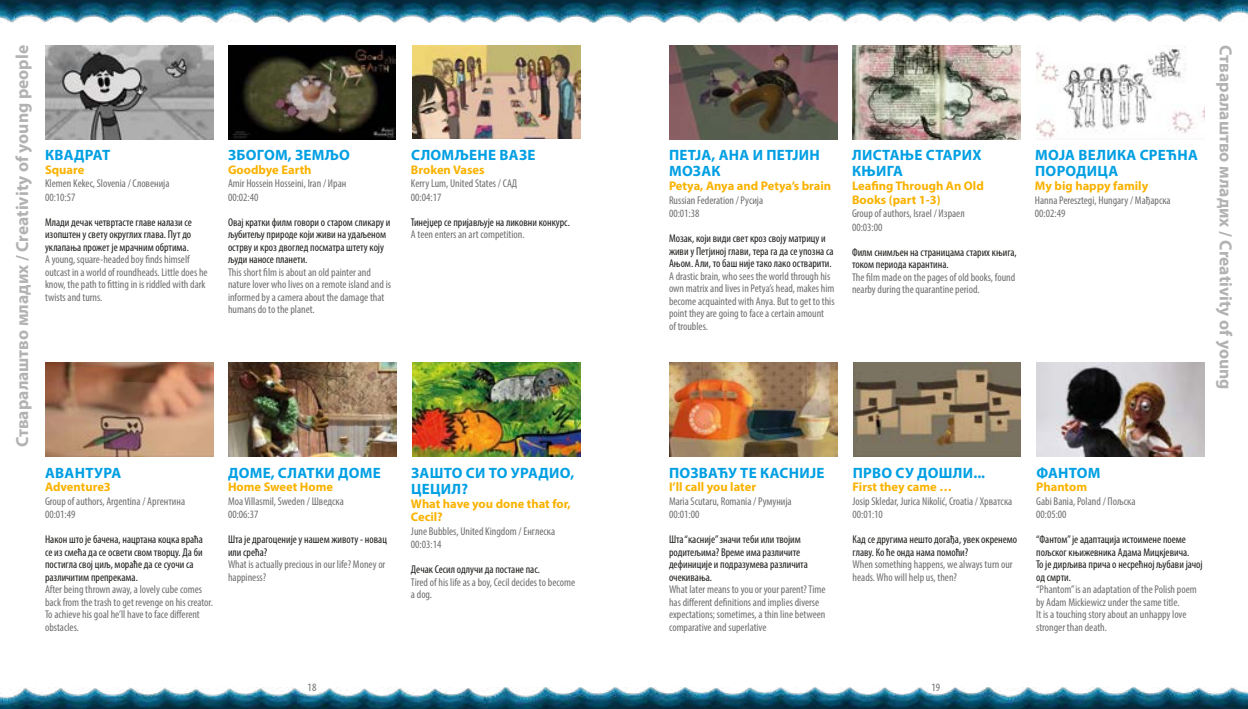
<style>
.page{position:relative;width:1248px;height:709px;background:#fff}
.page>*{position:absolute;margin:0;border:0;box-sizing:border-box;transform-origin:0 0}
.t1{font:700 17.5px "Myriad Pro";color:#b3b2b2}
.t2{font:700 15px/16.2px "Myriad Pro";letter-spacing:.02em;color:#009fe3}
.t3{font:700 12.5px/13.8px "Myriad Pro";color:#fab200}
.t4{font:condensed 11.25px/12.5px "Myriad Pro";color:#706f6f}
.t5{font:condensed 11.25px/12.5px "Myriad Pro";color:#1d1d1b}
</style>
<div class="page">
<img style="left:0;top:0;width:1247px;height:22px">
<img style="left:0;top:687px;width:1247px;height:22px">
<img style="left:413px;top:362px;width:167px;height:94px">
<img style="left:1036px;top:362px;width:168px;height:94px">
<img style="left:45px;top:45px;width:168px;height:94px">
<img style="left:669px;top:45px;width:167px;height:94px">
<img style="left:228px;top:45px;width:168px;height:94px">
<img style="left:852px;top:45px;width:167px;height:94px">
<img style="left:1036px;top:47px;width:168px;height:92px">
<img style="left:228px;top:362px;width:168px;height:94px">
<img style="left:853px;top:362px;width:166px;height:94px">
<img style="left:45px;top:362px;width:168px;height:94px">
<img style="left:669px;top:362px;width:167px;height:94px">
<img style="left:413px;top:45px;width:167px;height:94px">
<h1 class="t1" style="left:11px;top:447px;width:404px;rotate:-90deg">Стваралаштво младих / Creativity of young people</h1>
<h1 class="t1" style="left:1237px;top:45px;width:346px;rotate:90deg">Стваралаштво младих / Creativity of young</h1>
<h2 class="t2" style="left:669px;top:464px;width:157px">ПОЗВАЋУ ТЕ КАСНИЈЕ</h2>
<p class="t3" style="left:669px;top:480px;width:89px">I’ll call you later</p>
<p class="t4" style="left:669px;top:494px;width:124px;line-height:13.5px">Maria Scutaru, Romania / Румунија<br>00:01:00</p>
<p class="t5" style="left:669px;top:533px;width:140px">Шта “касније” значи теби или твојим родитељима? Време има различите дефиниције и подразумева различита очекивања.</p>
<p class="t4" style="left:669px;top:583px;width:158px">What later means to you or your parent? Time has different definitions and implies diverse expectations; sometimes, a thin line between comparative and superlative</p>
<h2 class="t2" style="left:228px;top:146px;width:123px">ЗБОГОМ, ЗЕМЉО</h2>
<p class="t3" style="left:228px;top:162px;width:85px">Goodbye Earth</p>
<p class="t4" style="left:228px;top:177px;width:120px;line-height:13.5px">Amir Hossein Hosseini, Iran / Иран<br>00:02:40</p>
<p class="t5" style="left:228px;top:216px;width:164px">Овај кратки филм говори о старом сликару и љубитељу природе који живи на удаљеном острву и кроз двоглед посматра штету коју људи наносе планети.</p>
<p class="t4" style="left:228px;top:266px;width:164px">This short film is about an old painter and nature lover who lives on a remote island and is informed by a camera about the damage that humans do to the planet.</p>
<h2 class="t2" style="left:411px;top:146px;width:126px">СЛОМЉЕНЕ ВАЗЕ</h2>
<p class="t3" style="left:411px;top:162px;width:75px">Broken Vases</p>
<p class="t4" style="left:411px;top:177px;width:108px;line-height:13.5px">Kerry Lum, United States / САД<br>00:04:17</p>
<p class="t5" style="left:411px;top:216px;width:160px">Тинејџер се пријављује на ликовни конкурс.</p>
<p class="t4" style="left:411px;top:228px;width:115px">A teen enters an art competition.</p>
<h2 class="t2" style="left:852px;top:146px;width:131px">ЛИСТАЊЕ СТАРИХ<br>КЊИГА</h2>
<p class="t3" style="left:851px;top:179px;width:133px">Leafing Through An Old<br>Books (part 1-3)</p>
<p class="t4" style="left:851px;top:207px;width:114px;line-height:13.5px">Group of authors, Israel / Израел<br>00:03:00</p>
<p class="t5" style="left:851px;top:246px;width:166px">Филм снимљен на страницама старих књига, током периода карантина.</p>
<p class="t4" style="left:851px;top:271px;width:165px">The film made on the pages of old books, found nearby during the quarantine period.</p>
<h2 class="t2" style="left:1035px;top:146px;width:164px">МОЈА ВЕЛИКА СРЕЋНА<br>ПОРОДИЦА</h2>
<p class="t3" style="left:1034px;top:179px;width:115px">My big happy family</p>
<p class="t4" style="left:1034px;top:193px;width:137px;line-height:13.5px">Hanna Peresztegi, Hungary / Мађарска<br>00:02:49</p>
<h2 class="t2" style="left:45px;top:146px;width:67px">КВАДРАТ</h2>
<p class="t3" style="left:45px;top:162px;width:41px">Square</p>
<p class="t4" style="left:45px;top:177px;width:126px;line-height:13.5px">Klemen Kekec, Slovenia / Словенија<br>00:10:57</p>
<p class="t5" style="left:45px;top:216px;width:148px;text-align:justify">Млади дечак четвртасте главе налази се изопштен у свету округлих глава. Пут до уклапања прожет је мрачним обртима.</p>
<p class="t4" style="left:45px;top:253px;width:164px">A young, square-headed boy finds himself outcast in a world of roundheads. Little does he know, the path to fitting in is riddled with dark twists and turns.</p>
<h2 class="t2" style="left:669px;top:146px;width:152px">ПЕТЈА, АНА И ПЕТЈИН<br>МОЗАК</h2>
<p class="t3" style="left:669px;top:179px;width:164px">Petya, Anya and Petya’s brain</p>
<p class="t4" style="left:669px;top:193px;width:96px;line-height:13.5px">Russian Federation / Русија<br>00:01:38</p>
<p class="t5" style="left:669px;top:232px;width:166px">Мозак, који види свет кроз своју матрицу и живи у Петјиној глави, тера га да се упозна са<br>Ањом. Али, то баш није тако лако остварити.</p>
<p class="t4" style="left:669px;top:269px;width:167px">A drastic brain, who sees the world through his own matrix and lives in Petya’s head, makes him become acquainted with Anya. But to get to this point they are going to face a certain amount<br>of troubles.</p>
<h2 class="t2" style="left:1036px;top:464px;width:66px">ФАНТОМ</h2>
<p class="t3" style="left:1036px;top:480px;width:52px">Phantom</p>
<p class="t4" style="left:1036px;top:494px;width:101px;line-height:13.5px">Gabi Bania, Poland / Пољска<br>00:05:00</p>
<p class="t5" style="left:1036px;top:533px;width:168px">“Фантом” је адаптација истоимене поеме пољског књижевника Адама Мицкјевича.<br>То је дирљива прича о несрећној љубави јачој од смрти.</p>
<p class="t4" style="left:1036px;top:583px;width:162px">“Phantom” is an adaptation of the Polish poem by Adam Mickiewicz under the same title.<br>It is a touching story about an unhappy love stronger than death.</p>
<h2 class="t2" style="left:228px;top:464px;width:154px">ДОМЕ, СЛАТКИ ДОМЕ</h2>
<p class="t3" style="left:228px;top:480px;width:106px">Home Sweet Home</p>
<p class="t4" style="left:228px;top:494px;width:117px;line-height:13.5px">Moa Villasmil, Sweden / Шведска<br>00:06:37</p>
<p class="t5" style="left:228px;top:533px;width:160px">Шта је драгоценије у нашем животу - новац или срећа?</p>
<p class="t4" style="left:228px;top:558px;width:159px">What is actually precious in our life? Money or happiness?</p>
<h2 class="t2" style="left:411px;top:464px;width:165px">ЗАШТО СИ ТО УРАДИО,<br>ЦЕЦИЛ?</h2>
<p class="t3" style="left:411px;top:496px;width:161px">What have you done that for,<br>Cecil?</p>
<p class="t4" style="left:411px;top:524px;width:146px;line-height:13.5px">June Bubbles, United Kingdom / Енглеска<br>00:03:14</p>
<p class="t5" style="left:411px;top:563px;width:130px">Дечак Сесил одлучи да постане пас.</p>
<p class="t4" style="left:411px;top:576px;width:166px">Tired of his life as a boy, Cecil decides to become a dog.</p>
<h2 class="t2" style="left:852px;top:464px;width:134px">ПРВО СУ ДОШЛИ...</h2>
<p class="t3" style="left:852px;top:480px;width:101px">First they came …</p>
<p class="t4" style="left:852px;top:494px;width:161px;line-height:13.5px">Josip Skledar, Jurica Nikolić, Croatia / Хрватска<br>00:01:10</p>
<p class="t5" style="left:852px;top:533px;width:166px">Кад се другима нешто догађа, увек окренемо главу. Ко ће онда нама помоћи?</p>
<p class="t4" style="left:852px;top:558px;width:161px">When something happens, we always turn our heads. Who will help us, then?</p>
<h2 class="t2" style="left:45px;top:464px;width:78px">АВАНТУРА</h2>
<p class="t3" style="left:45px;top:480px;width:67px">Adventure3</p>
<p class="t4" style="left:45px;top:494px;width:142px;line-height:13.5px">Group of authors, Argentina / Аргентина<br>00:01:49</p>
<p class="t5" style="left:45px;top:533px;width:159px">Након што је бачена, нацртана коцка враћа се из смећа да се освети свом творцу. Да би постигла свој циљ, мораће да се суочи са различитим препрекама.</p>
<p class="t4" style="left:45px;top:583px;width:169px">After being thrown away, a lovely cube comes back from the trash to get revenge on his creator.<br>To achieve his goal he’ll have to face different obstacles.</p>
<p class="t4" style="left:307px;top:680px;width:10px">18</p>
<p class="t4" style="left:931px;top:680px;width:10px">19</p>
</div>
